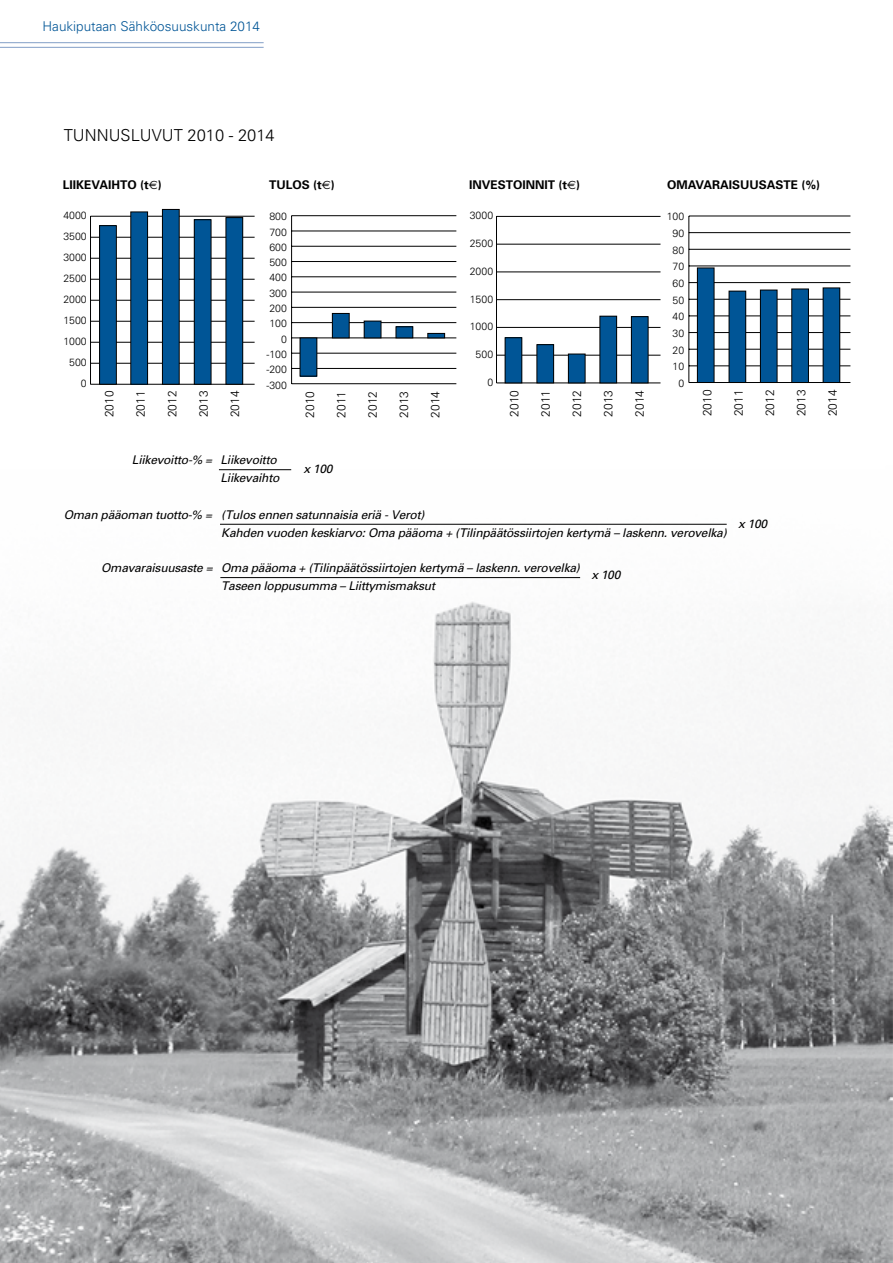
<style>
.page{position:relative;width:893px;height:1263px;background:#fff}
.page>*{position:absolute;margin:0;border:0;box-sizing:border-box;transform-origin:0 0}
.t1{font:300 16.5px "Univers";color:#000}
.t2{font:300 13.5px "Univers";color:#005596}
.t3{font:italic 12px/18px "Univers";letter-spacing:-.02em;color:#000}
.t4{font:300 12px "Univers";color:#000}
.t5{font:700 12px "Univers";color:#000}
.t6{font:300 10.5px/15.3px "Univers";color:#000;text-align:right}
.s1{font-family:"Euro Sans";font-weight:400}
</style>
<div class="page">
<hr style="left:0;top:42px;width:264px;height:1px;background:#829ec7">
<hr style="left:0;top:47px;width:264px;height:1px;background:#829ec7">
<img style="left:0;top:469px;width:893px;height:794px">
<hr style="left:90px;top:216px;width:1px;height:168px;background:#000">
<hr style="left:91px;top:384px;width:164px;height:1px;background:#000">
<hr style="left:91px;top:363px;width:164px;height:1px;background:#000">
<hr style="left:91px;top:342px;width:164px;height:1px;background:#000">
<hr style="left:91px;top:321px;width:164px;height:1px;background:#000">
<hr style="left:91px;top:300px;width:164px;height:1px;background:#000">
<hr style="left:91px;top:279px;width:164px;height:1px;background:#000">
<hr style="left:91px;top:258px;width:164px;height:1px;background:#000">
<hr style="left:91px;top:237px;width:164px;height:1px;background:#000">
<hr style="left:91px;top:216px;width:164px;height:1px;background:#000">
<div style="left:194px;top:220px;width:17px;height:164px;background:#005596"></div>
<div style="left:194px;top:219px;width:17px;height:165px;border:1px solid #000"></div>
<div style="left:226px;top:218px;width:17px;height:166px;background:#005596"></div>
<div style="left:226px;top:217px;width:17px;height:167px;border:1px solid #000"></div>
<div style="left:162px;top:209px;width:17px;height:175px;background:#005596"></div>
<div style="left:162px;top:209px;width:17px;height:175px;border:1px solid #000"></div>
<div style="left:131px;top:212px;width:17px;height:172px;background:#005596"></div>
<div style="left:131px;top:212px;width:17px;height:172px;border:1px solid #000"></div>
<div style="left:100px;top:226px;width:16px;height:158px;background:#005596"></div>
<div style="left:99px;top:225px;width:18px;height:159px;border:1px solid #000"></div>
<hr style="left:496px;top:216px;width:1px;height:167px;background:#000">
<hr style="left:496px;top:383px;width:164px;height:1px;background:#000">
<hr style="left:496px;top:355px;width:164px;height:1px;background:#000">
<hr style="left:496px;top:327px;width:164px;height:1px;background:#000">
<hr style="left:496px;top:299px;width:164px;height:1px;background:#000">
<hr style="left:496px;top:272px;width:164px;height:1px;background:#000">
<hr style="left:496px;top:244px;width:164px;height:1px;background:#000">
<hr style="left:496px;top:216px;width:164px;height:1px;background:#000">
<div style="left:568px;top:354px;width:17px;height:29px;background:#005596"></div>
<div style="left:568px;top:354px;width:17px;height:29px;border:1px solid #000"></div>
<div style="left:600px;top:316px;width:17px;height:67px;background:#005596"></div>
<div style="left:600px;top:316px;width:17px;height:67px;border:1px solid #000"></div>
<div style="left:631px;top:317px;width:17px;height:66px;background:#005596"></div>
<div style="left:631px;top:316px;width:17px;height:67px;border:1px solid #000"></div>
<div style="left:537px;top:345px;width:17px;height:38px;background:#005596"></div>
<div style="left:537px;top:344px;width:17px;height:39px;border:1px solid #000"></div>
<div style="left:505px;top:338px;width:17px;height:45px;background:#005596"></div>
<div style="left:505px;top:337px;width:17px;height:46px;border:1px solid #000"></div>
<hr style="left:689px;top:216px;width:1px;height:166px;background:#000">
<hr style="left:689px;top:382px;width:161px;height:1px;background:#000">
<hr style="left:689px;top:366px;width:161px;height:1px;background:#000">
<hr style="left:689px;top:349px;width:161px;height:1px;background:#000">
<hr style="left:689px;top:332px;width:161px;height:1px;background:#000">
<hr style="left:689px;top:316px;width:161px;height:1px;background:#000">
<hr style="left:689px;top:299px;width:161px;height:1px;background:#000">
<hr style="left:689px;top:282px;width:161px;height:1px;background:#000">
<hr style="left:689px;top:266px;width:161px;height:1px;background:#000">
<hr style="left:689px;top:249px;width:161px;height:1px;background:#000">
<hr style="left:689px;top:232px;width:161px;height:1px;background:#000">
<hr style="left:689px;top:216px;width:161px;height:1px;background:#000">
<div style="left:760px;top:290px;width:17px;height:92px;background:#005596"></div>
<div style="left:760px;top:290px;width:17px;height:93px;border:1px solid #000"></div>
<div style="left:792px;top:289px;width:16px;height:93px;background:#005596"></div>
<div style="left:791px;top:289px;width:18px;height:94px;border:1px solid #000"></div>
<div style="left:823px;top:288px;width:17px;height:94px;background:#005596"></div>
<div style="left:823px;top:288px;width:17px;height:95px;border:1px solid #000"></div>
<div style="left:729px;top:291px;width:17px;height:91px;background:#005596"></div>
<div style="left:729px;top:291px;width:17px;height:92px;border:1px solid #000"></div>
<div style="left:697px;top:268px;width:17px;height:114px;background:#005596"></div>
<div style="left:697px;top:268px;width:17px;height:115px;border:1px solid #000"></div>
<hr style="left:291px;top:216px;width:1px;height:168px;background:#000">
<hr style="left:292px;top:383px;width:164px;height:1px;background:#000">
<hr style="left:292px;top:368px;width:164px;height:1px;background:#000">
<hr style="left:292px;top:353px;width:164px;height:1px;background:#000">
<hr style="left:292px;top:338px;width:164px;height:1px;background:#000">
<hr style="left:292px;top:322px;width:164px;height:1px;background:#000">
<hr style="left:292px;top:307px;width:164px;height:1px;background:#000">
<hr style="left:292px;top:292px;width:164px;height:1px;background:#000">
<hr style="left:292px;top:277px;width:164px;height:1px;background:#000">
<hr style="left:292px;top:261px;width:164px;height:1px;background:#000">
<hr style="left:292px;top:246px;width:164px;height:1px;background:#000">
<hr style="left:292px;top:231px;width:164px;height:1px;background:#000">
<hr style="left:292px;top:215px;width:164px;height:1px;background:#000">
<div style="left:364px;top:321px;width:17px;height:17px;background:#005596"></div>
<div style="left:364px;top:321px;width:17px;height:17px;border:1px solid #000"></div>
<div style="left:396px;top:327px;width:17px;height:11px;background:#005596"></div>
<div style="left:396px;top:326px;width:17px;height:12px;border:1px solid #000"></div>
<div style="left:428px;top:333px;width:17px;height:5px;background:#005596"></div>
<div style="left:428px;top:333px;width:17px;height:5px;border:1px solid #000"></div>
<div style="left:332px;top:313px;width:17px;height:25px;background:#005596"></div>
<div style="left:332px;top:313px;width:17px;height:25px;border:1px solid #000"></div>
<div style="left:300px;top:338px;width:17px;height:38px;background:#005596"></div>
<div style="left:300px;top:338px;width:17px;height:38px;border:1px solid #000"></div>
<hr style="left:219px;top:469px;width:72px;height:1px;background:#000">
<hr style="left:220px;top:524px;width:507px;height:1px;background:#000">
<hr style="left:220px;top:577px;width:360px;height:1px;background:#000">
<p class="t2" style="left:43px;top:18px;width:219px">Haukiputaan Sähköosuuskunta 2014</p>
<h1 class="t1" style="left:64px;top:125px;width:212px">TUNNUSLUVUT 2010 - 2014</h1>
<p class="t5" style="left:63px;top:177px;width:101px">LIIKEVAIHTO (t<span class="s1">€</span>)</p>
<p class="t5" style="left:269px;top:177px;width:67px">TULOS (t<span class="s1">€</span>)</p>
<p class="t6" style="left:63px;top:205px;width:25px;line-height:21px">4000<br>3500<br>3000<br>2500<br>2000<br>1500<br>1000<br>500<br>0</p>
<p class="t4" style="left:102px;top:417px;width:28px;rotate:-90deg">2010</p>
<p class="t4" style="left:133px;top:417px;width:28px;rotate:-90deg">2011</p>
<p class="t4" style="left:165px;top:417px;width:28px;rotate:-90deg">2012</p>
<p class="t4" style="left:196px;top:417px;width:28px;rotate:-90deg">2013</p>
<p class="t4" style="left:228px;top:417px;width:28px;rotate:-90deg">2014</p>
<p class="t6" style="left:266px;top:209px;width:22px">800<br>700<br>600<br>500<br>400<br>300<br>200<br>100<br>0 -100 -200 -300</p>
<p class="t4" style="left:303px;top:418px;width:28px;rotate:-90deg">2010</p>
<p class="t4" style="left:334px;top:418px;width:28px;rotate:-90deg">2011</p>
<p class="t4" style="left:365px;top:418px;width:28px;rotate:-90deg">2012</p>
<p class="t4" style="left:397px;top:418px;width:28px;rotate:-90deg">2013</p>
<p class="t4" style="left:428px;top:418px;width:28px;rotate:-90deg">2014</p>
<p class="t5" style="left:469px;top:177px;width:113px">INVESTOINNIT (t<span class="s1">€</span>)</p>
<p class="t5" style="left:667px;top:177px;width:155px">OMAVARAISUUSASTE (%)</p>
<p class="t6" style="left:470px;top:208px;width:25px">3000</p>
<p class="t6" style="left:470px;top:235px;width:25px">2500</p>
<p class="t6" style="left:470px;top:263px;width:25px">2000</p>
<p class="t6" style="left:470px;top:291px;width:25px">1500</p>
<p class="t6" style="left:470px;top:319px;width:25px">1000</p>
<p class="t6" style="left:476px;top:346px;width:19px">500</p>
<p class="t6" style="left:487px;top:374px;width:7px">0</p>
<p class="t6" style="left:667px;top:208px;width:19px;line-height:16.6px">100<br>90<br>80<br>70<br>60<br>50<br>40<br>30<br>20<br>10<br>0</p>
<p class="t4" style="left:507px;top:417px;width:28px;rotate:-90deg">2010</p>
<p class="t4" style="left:538px;top:417px;width:28px;rotate:-90deg">2011</p>
<p class="t4" style="left:570px;top:417px;width:28px;rotate:-90deg">2012</p>
<p class="t4" style="left:601px;top:417px;width:28px;rotate:-90deg">2013</p>
<p class="t4" style="left:632px;top:417px;width:28px;rotate:-90deg">2014</p>
<p class="t4" style="left:700px;top:416px;width:28px;rotate:-90deg">2010</p>
<p class="t4" style="left:731px;top:416px;width:28px;rotate:-90deg">2011</p>
<p class="t4" style="left:763px;top:416px;width:28px;rotate:-90deg">2012</p>
<p class="t4" style="left:794px;top:416px;width:28px;rotate:-90deg">2013</p>
<p class="t4" style="left:825px;top:416px;width:28px;rotate:-90deg">2014</p>
<p class="t3" style="left:132px;top:451px;width:149px;text-align:right">Liikevoitto-% = Liikevoitto<br>Liikevaihto</p>
<p class="t3" style="left:303px;top:459px;width:31px">x 100</p>
<p class="t3" style="left:221px;top:506px;width:507px;text-indent:-158px">Oman pääoman tuotto-% = (Tulos ennen satunnaisia eriä - Verot)<br>Kahden vuoden keskiarvo: Oma pääoma + (Tilinpäätössiirtojen kertymä – laskenn. verovelka)</p>
<p class="t3" style="left:738px;top:514px;width:31px">x 100</p>
<p class="t3" style="left:591px;top:566px;width:31px">x 100</p>
<p class="t3" style="left:221px;top:559px;width:360px;text-indent:-120px">Omavaraisuusaste = Oma pääoma + (Tilinpäätössiirtojen kertymä – laskenn. verovelka)<br>Taseen loppusumma – Liittymismaksut</p>
</div>
